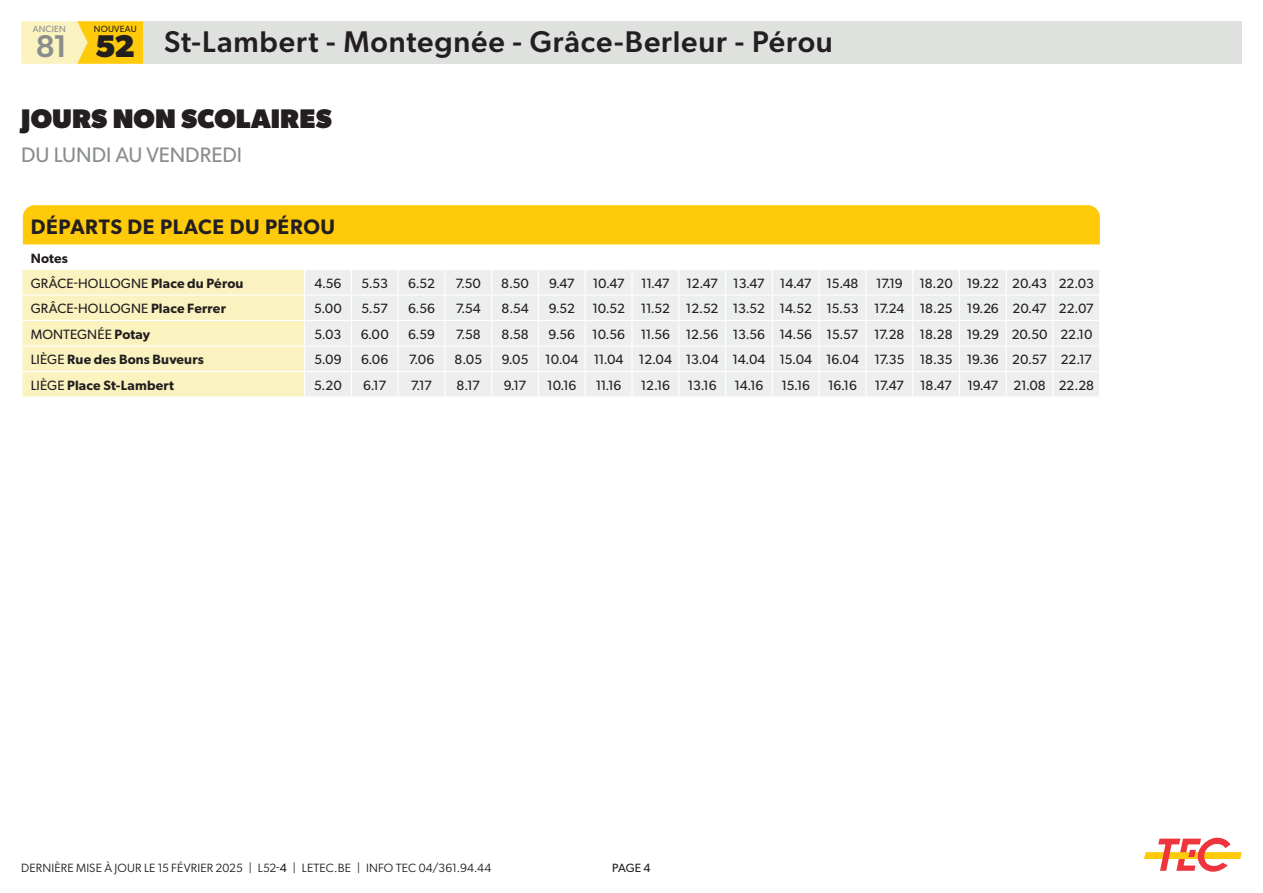
<style>
.page{position:relative;width:1263px;height:893px;background:#fff}
.page>*{position:absolute;margin:0;border:0;box-sizing:border-box;transform-origin:0 0}
.t1{font:500 31.5px "Gibson";color:#8a8d8e}
.t2{font:500 30px "Gibson";letter-spacing:.025em;color:#231f20}
.t3{font:800 27px "Gibson";letter-spacing:.005em;color:#231f20}
.t4{font:600 21px "Gibson";letter-spacing:.025em;color:#231f20}
.t5{font:21px "Gibson";letter-spacing:-.005em;color:#8a8d8e}
.t6{font:13.5px "Gibson";color:#231f20}
.t7{font:600 13.5px "Gibson";letter-spacing:.01em;color:#231f20}
.t8{font:12px "Gibson";letter-spacing:.01em;color:#231f20}
.t9{font:12px "Gibson";color:#231f20}
.t10{font:9px "Gibson";letter-spacing:.025em;color:#231f20}
.t11{font:9px "Gibson";letter-spacing:.025em;color:#8a8d8e}
.s1{font-weight:700;font-size:31.5px}
.s2{font-weight:600}
.s3{font-weight:400}
.s4{font-style:inherit}
</style>
<div class="page">
<div style="left:77px;top:21px;width:66px;height:43px;background:#feca0a"></div>
<svg style="left:21px;top:21px;width:67px;height:43px"></svg>
<svg style="left:1144px;top:837px;width:98px;height:35px"></svg>
<div style="left:143px;top:21px;width:1099px;height:43px;background:#dfe1df"></div>
<svg style="left:22px;top:205px;width:1078px;height:191px"></svg>
<p class="t11" style="left:33px;top:23px;width:35px">ANCIEN</p>
<p class="t10" style="left:94px;top:23px;width:44px">NOUVEAU</p>
<h2 class="t2" style="left:95px;top:20px;width:739px"><span class="s1">52</span> St-Lambert - Montegnée - Grâce-Berleur - Pérou</h2>
<h1 class="t1" style="left:36px;top:24px;width:33px">81</h1>
<p class="t3" style="left:21px;top:99px;width:312px">JOURS NON SCOLAIRES</p>
<p class="t5" style="left:21px;top:140px;width:222px">DU LUNDI AU VENDREDI</p>
<p class="t4" style="left:31px;top:212px;width:306px">DÉPARTS DE PLACE DU PÉROU</p>
<p class="t7" style="left:31px;top:249px;width:39px">Notes</p>
<p class="t6" style="left:31px;top:274px;width:214px">GRÂCE-HOLLOGNE <span class="s2">Place du Pérou</span></p>
<p class="t6" style="left:314px;top:274px;width:28px">4.56</p>
<p class="t6" style="left:361px;top:274px;width:28px">5.53</p>
<p class="t6" style="left:408px;top:274px;width:28px">6.52</p>
<p class="t6" style="left:456px;top:274px;width:27px">7.50</p>
<p class="t6" style="left:501px;top:274px;width:29px">8.50</p>
<p class="t6" style="left:549px;top:274px;width:27px">9.47</p>
<p class="t6" style="left:593px;top:274px;width:33px">10.47</p>
<p class="t6" style="left:641px;top:274px;width:30px">11.47</p>
<p class="t6" style="left:686px;top:274px;width:33px">12.47</p>
<p class="t6" style="left:733px;top:274px;width:33px">13.47</p>
<p class="t6" style="left:780px;top:274px;width:33px">14.47</p>
<p class="t6" style="left:826px;top:274px;width:33px">15.48</p>
<p class="t6" style="left:876px;top:274px;width:28px">17.19</p>
<p class="t6" style="left:919px;top:274px;width:35px">18.20</p>
<p class="t6" style="left:967px;top:274px;width:34px">19.22</p>
<p class="t6" style="left:1012px;top:274px;width:36px">20.43</p>
<p class="t6" style="left:1059px;top:274px;width:37px">22.03</p>
<p class="t6" style="left:31px;top:299px;width:197px">GRÂCE-HOLLOGNE <span class="s2">Place Ferrer</span></p>
<p class="t6" style="left:314px;top:299px;width:29px">5.00</p>
<p class="t6" style="left:362px;top:299px;width:28px">5.57</p>
<p class="t6" style="left:408px;top:299px;width:28px">6.56</p>
<p class="t6" style="left:456px;top:299px;width:26px">7.54</p>
<p class="t6" style="left:501px;top:299px;width:29px">8.54</p>
<p class="t6" style="left:549px;top:299px;width:28px">9.52</p>
<p class="t6" style="left:592px;top:299px;width:34px">10.52</p>
<p class="t6" style="left:641px;top:299px;width:31px">11.52</p>
<p class="t6" style="left:686px;top:299px;width:34px">12.52</p>
<p class="t6" style="left:733px;top:299px;width:34px">13.52</p>
<p class="t6" style="left:780px;top:299px;width:34px">14.52</p>
<p class="t6" style="left:826px;top:299px;width:34px">15.53</p>
<p class="t6" style="left:874px;top:299px;width:32px">17.24</p>
<p class="t6" style="left:920px;top:299px;width:34px">18.25</p>
<p class="t6" style="left:967px;top:299px;width:33px">19.26</p>
<p class="t6" style="left:1012px;top:299px;width:36px">20.47</p>
<p class="t6" style="left:1059px;top:299px;width:36px">22.07</p>
<p class="t6" style="left:31px;top:325px;width:121px">MONTEGNÉE <span class="s2">Potay</span></p>
<p class="t6" style="left:314px;top:325px;width:28px">5.03</p>
<p class="t6" style="left:361px;top:325px;width:30px">6.00</p>
<p class="t6" style="left:408px;top:325px;width:28px">6.59</p>
<p class="t6" style="left:456px;top:325px;width:26px">7.58</p>
<p class="t6" style="left:501px;top:325px;width:29px">8.58</p>
<p class="t6" style="left:549px;top:325px;width:28px">9.56</p>
<p class="t6" style="left:592px;top:325px;width:34px">10.56</p>
<p class="t6" style="left:641px;top:325px;width:31px">11.56</p>
<p class="t6" style="left:686px;top:325px;width:34px">12.56</p>
<p class="t6" style="left:733px;top:325px;width:34px">13.56</p>
<p class="t6" style="left:779px;top:325px;width:34px">14.56</p>
<p class="t6" style="left:827px;top:325px;width:33px">15.57</p>
<p class="t6" style="left:874px;top:325px;width:32px">17.28</p>
<p class="t6" style="left:919px;top:325px;width:34px">18.28</p>
<p class="t6" style="left:967px;top:325px;width:34px">19.29</p>
<p class="t6" style="left:1012px;top:325px;width:37px">20.50</p>
<p class="t6" style="left:1060px;top:325px;width:34px">22.10</p>
<p class="t7" style="left:31px;top:350px;width:175px"><span class="s3">LIÈGE</span> Rue des Bons Buveurs</p>
<p class="t6" style="left:314px;top:350px;width:29px">5.09</p>
<p class="t6" style="left:361px;top:350px;width:29px">6.06</p>
<p class="t6" style="left:409px;top:350px;width:27px">7.06</p>
<p class="t6" style="left:455px;top:350px;width:29px">8.05</p>
<p class="t6" style="left:502px;top:350px;width:28px">9.05</p>
<p class="t6" style="left:545px;top:350px;width:35px">10.04</p>
<p class="t6" style="left:594px;top:350px;width:31px">11.04</p>
<p class="t6" style="left:639px;top:350px;width:35px">12.04</p>
<p class="t6" style="left:686px;top:350px;width:34px">13.04</p>
<p class="t6" style="left:732px;top:350px;width:34px">14.04</p>
<p class="t6" style="left:779px;top:350px;width:34px">15.04</p>
<p class="t6" style="left:826px;top:350px;width:34px">16.04</p>
<p class="t6" style="left:874px;top:350px;width:31px">17.35</p>
<p class="t6" style="left:920px;top:350px;width:34px">18.35</p>
<p class="t6" style="left:967px;top:350px;width:33px">19.36</p>
<p class="t6" style="left:1012px;top:350px;width:36px">20.57</p>
<p class="t6" style="left:1061px;top:350px;width:33px">22.17</p>
<p class="t7" style="left:31px;top:375px;width:145px"><span class="s3">LIÈGE</span> Place St-Lambert</p>
<p class="t6" style="left:314px;top:376px;width:29px">5.20</p>
<p class="t6" style="left:363px;top:376px;width:25px">6.17</p>
<p class="t6" style="left:411px;top:376px;width:23px">7.17</p>
<p class="t6" style="left:457px;top:376px;width:25px">8.17</p>
<p class="t6" style="left:504px;top:376px;width:24px">9.17</p>
<p class="t6" style="left:547px;top:376px;width:31px">10.16</p>
<p class="t6" style="left:596px;top:376px;width:27px">11.16</p>
<p class="t6" style="left:641px;top:376px;width:31px">12.16</p>
<p class="t6" style="left:688px;top:376px;width:30px">13.16</p>
<p class="t6" style="left:734px;top:376px;width:30px">14.16</p>
<p class="t6" style="left:781px;top:376px;width:30px">15.16</p>
<p class="t6" style="left:828px;top:376px;width:30px">16.16</p>
<p class="t6" style="left:875px;top:376px;width:31px">17.47</p>
<p class="t6" style="left:920px;top:376px;width:33px">18.47</p>
<p class="t6" style="left:967px;top:376px;width:33px">19.47</p>
<p class="t6" style="left:1013px;top:376px;width:34px">21.08</p>
<p class="t6" style="left:1059px;top:376px;width:37px">22.28</p>
<p class="t8" style="left:21px;top:859px;width:472px">DERNIÈRE MISE À JOUR LE 15 FÉVRIER 2025 | L52-<span class="s4">4</span> | LETEC.BE | INFO TEC 04/361.94.44</p>
<p class="t9" style="left:612px;top:859px;width:40px">PAGE 4</p>
</div>
